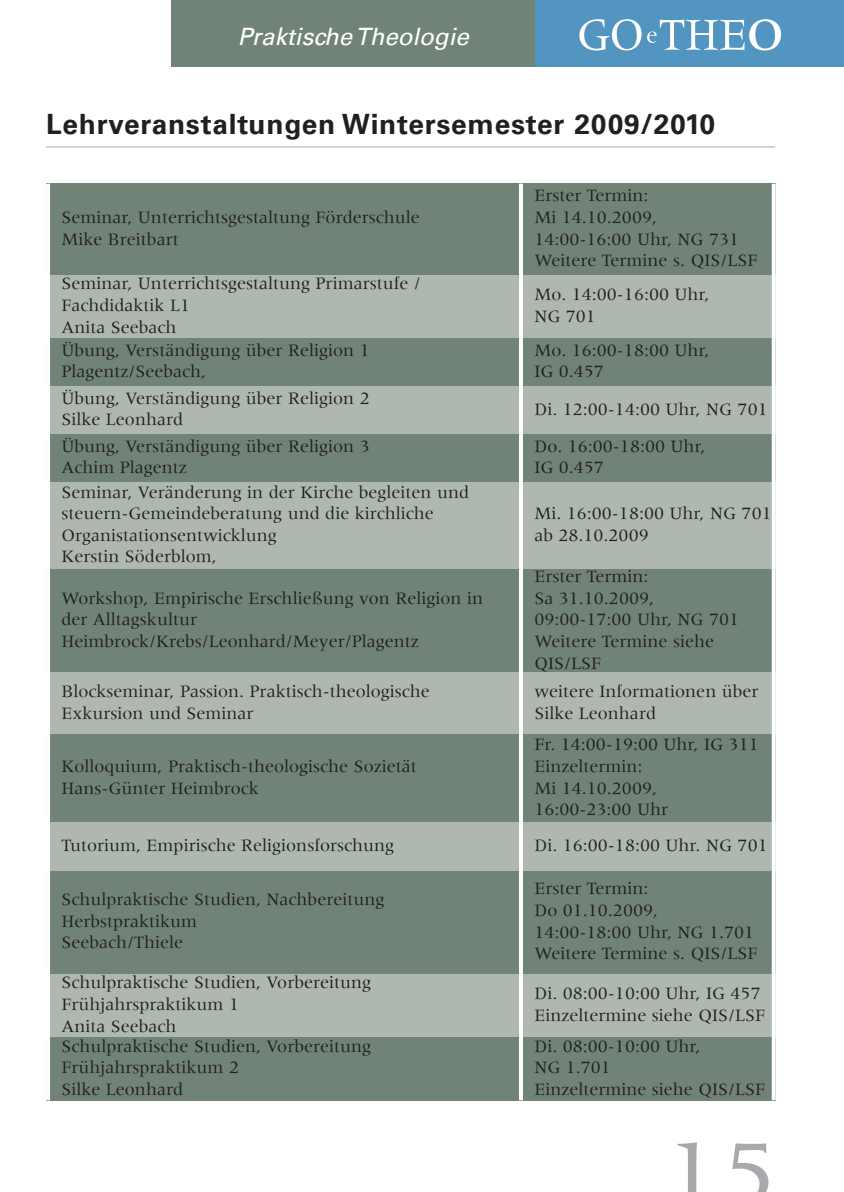
<style>
.page{position:relative;width:844px;height:1192px;background:#fff}
.page>*{position:absolute;margin:0;border:0;box-sizing:border-box;transform-origin:0 0}
.t1{font:100px "Meridien";color:#a8a9ad}
.t2{font:700 28px "Univers LT";letter-spacing:.03em;color:#231f20}
.t3{font:italic 24px "Univers LT";color:#fff}
.t4{font:18px/21.6px "Meridien";color:#231f20}
</style>
<div class="page">
<div style="left:171px;top:0;width:364px;height:67px;background:#718377"></div>
<div style="left:535px;top:0;width:308px;height:67px;background:#5295c0"></div>
<svg style="left:579px;top:19px;width:201px;height:32px"></svg>
<hr style="left:46px;top:146px;width:729px;height:1px;background:#a8a9ad">
<div style="left:46px;top:184px;width:474px;height:91px;background:#718377"></div>
<div style="left:520px;top:184px;width:255px;height:91px;background:#718377"></div>
<div style="left:46px;top:275px;width:474px;height:63px;background:#aeb8b1"></div>
<div style="left:520px;top:275px;width:255px;height:63px;background:#aeb8b1"></div>
<div style="left:46px;top:338px;width:474px;height:48px;background:#718377"></div>
<div style="left:520px;top:338px;width:255px;height:48px;background:#718377"></div>
<div style="left:46px;top:386px;width:474px;height:48px;background:#aeb8b1"></div>
<div style="left:520px;top:386px;width:255px;height:48px;background:#aeb8b1"></div>
<div style="left:46px;top:434px;width:474px;height:48px;background:#718377"></div>
<div style="left:520px;top:434px;width:255px;height:48px;background:#718377"></div>
<div style="left:46px;top:482px;width:474px;height:87px;background:#aeb8b1"></div>
<div style="left:520px;top:482px;width:255px;height:87px;background:#aeb8b1"></div>
<div style="left:46px;top:569px;width:474px;height:104px;background:#718377"></div>
<div style="left:520px;top:569px;width:255px;height:104px;background:#718377"></div>
<div style="left:46px;top:673px;width:474px;height:61px;background:#aeb8b1"></div>
<div style="left:520px;top:673px;width:255px;height:61px;background:#aeb8b1"></div>
<div style="left:46px;top:734px;width:474px;height:89px;background:#718377"></div>
<div style="left:520px;top:734px;width:255px;height:89px;background:#718377"></div>
<div style="left:46px;top:823px;width:474px;height:48px;background:#aeb8b1"></div>
<div style="left:520px;top:823px;width:255px;height:48px;background:#aeb8b1"></div>
<div style="left:46px;top:871px;width:474px;height:103px;background:#718377"></div>
<div style="left:520px;top:871px;width:255px;height:103px;background:#718377"></div>
<div style="left:46px;top:974px;width:474px;height:63px;background:#aeb8b1"></div>
<div style="left:520px;top:974px;width:255px;height:63px;background:#aeb8b1"></div>
<div style="left:46px;top:1037px;width:474px;height:63px;background:#718377"></div>
<div style="left:520px;top:1037px;width:255px;height:63px;background:#718377"></div>
<hr style="left:46px;top:184px;width:4px;height:916px;background:#fff">
<svg style="left:518px;top:184px;width:4px;height:916px;fill:#fff"></svg>
<svg style="left:771px;top:184px;width:4px;height:916px;background:#e9ebe9"></svg>
<h3 class="t3" style="left:238px;top:22px;width:232px">Praktische Theologie</h3>
<h2 class="t2" style="left:46px;top:108px;width:670px">Lehrveranstaltungen Wintersemester 2009/2010</h2>
<p class="t4" style="left:61px;top:206px;width:360px">Seminar, Unterrichtsgestaltung Förderschule<br>Mike Breitbart</p>
<p class="t4" style="left:534px;top:185px;width:224px">Erster Termin:<br>Mi 14.10.2009,<br>14:00-16:00 Uhr, NG 731<br>Weitere Termine s. QIS/LSF</p>
<p class="t4" style="left:61px;top:273px;width:361px">Seminar, Unterrichtsgestaltung Primarstufe /<br>Fachdidaktik L1<br>Anita Seebach</p>
<p class="t4" style="left:534px;top:284px;width:177px">Mo. 14:00-16:00 Uhr,<br>NG 701</p>
<p class="t4" style="left:61px;top:339px;width:310px">Übung, Verständigung über Religion 1<br>Plagentz/Seebach,</p>
<p class="t4" style="left:534px;top:339px;width:177px">Mo. 16:00-18:00 Uhr,<br>IG 0.457</p>
<p class="t4" style="left:61px;top:387px;width:310px">Übung, Verständigung über Religion 2<br>Silke Leonhard</p>
<p class="t4" style="left:534px;top:398px;width:235px">Di. 12:00-14:00 Uhr, NG 701</p>
<p class="t4" style="left:61px;top:435px;width:310px">Übung, Verständigung über Religion 3<br>Achim Plagentz</p>
<p class="t4" style="left:534px;top:435px;width:173px">Do. 16:00-18:00 Uhr,<br>IG 0.457</p>
<p class="t4" style="left:61px;top:481px;width:409px">Seminar, Veränderung in der Kirche begleiten und steuern-Gemeindeberatung und die kirchliche Organistationsentwicklung<br>Kerstin Söderblom,</p>
<p class="t4" style="left:534px;top:503px;width:239px">Mi. 16:00-18:00 Uhr, NG 701 ab 28.10.2009</p>
<p class="t4" style="left:61px;top:587px;width:423px">Workshop, Empirische Erschließung von Religion in der Alltagskultur<br>Heimbrock/Krebs/Leonhard/Meyer/Plagentz</p>
<p class="t4" style="left:534px;top:565px;width:206px">Erster Termin:<br>Sa 31.10.2009,<br>09:00-17:00 Uhr, NG 701<br>Weitere Termine siehe<br>QIS/LSF</p>
<p class="t4" style="left:61px;top:680px;width:370px">Blockseminar, Passion. Praktisch-theologische<br>Exkursion und Seminar</p>
<p class="t4" style="left:534px;top:680px;width:225px">weitere Informationen über<br>Silke Leonhard</p>
<p class="t4" style="left:61px;top:755px;width:357px">Kolloquium, Praktisch-theologische Sozietät<br>Hans-Günter Heimbrock</p>
<p class="t4" style="left:534px;top:734px;width:226px">Fr. 14:00-19:00 Uhr, IG 311<br>Einzeltermin:<br>Mi 14.10.2009,<br>16:00-23:00 Uhr</p>
<p class="t4" style="left:61px;top:834px;width:334px">Tutorium, Empirische Religionsforschung</p>
<p class="t4" style="left:534px;top:834px;width:235px">Di. 16:00-18:00 Uhr. NG 701</p>
<p class="t4" style="left:61px;top:888px;width:324px">Schulpraktische Studien, Nachbereitung<br>Herbstpraktikum<br>Seebach/Thiele</p>
<p class="t4" style="left:534px;top:878px;width:224px">Erster Termin:<br>Do 01.10.2009,<br>14:00-18:00 Uhr, NG 1.701<br>Weitere Termine s. QIS/LSF</p>
<p class="t4" style="left:61px;top:972px;width:311px">Schulpraktische Studien, Vorbereitung<br>Frühjahrspraktikum 1<br>Anita Seebach</p>
<p class="t4" style="left:534px;top:983px;width:232px">Di. 08:00-10:00 Uhr, IG 457<br>Einzeltermine siehe QIS/LSF</p>
<p class="t4" style="left:61px;top:1035px;width:311px">Schulpraktische Studien, Vorbereitung<br>Frühjahrspraktikum 2<br>Silke Leonhard</p>
<p class="t4" style="left:534px;top:1035px;width:232px">Di. 08:00-10:00 Uhr,<br>NG 1.701<br>Einzeltermine siehe QIS/LSF</p>
<h1 class="t1" style="left:664px;top:1120px;width:114px">15</h1>
</div>
